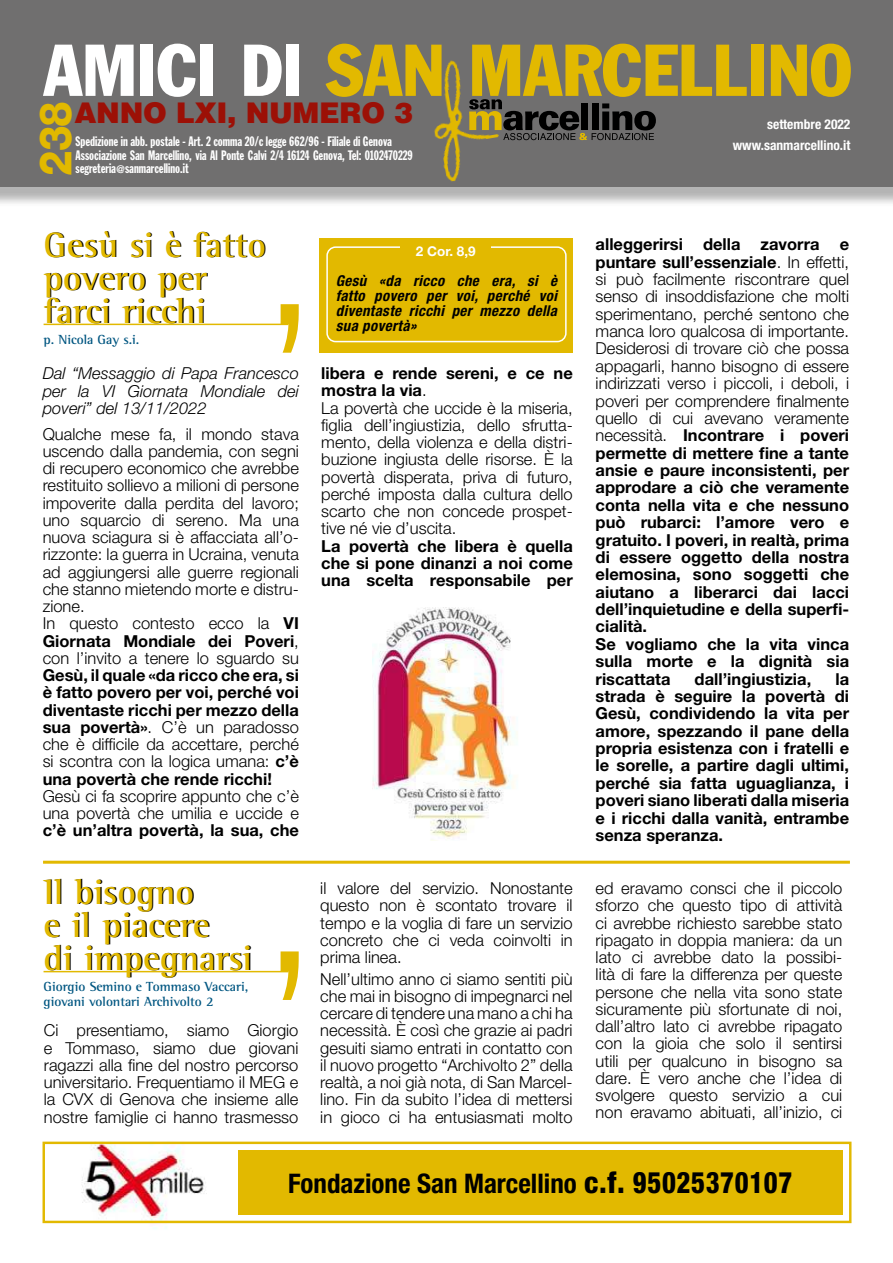
<style>
.page{position:relative;width:893px;height:1263px;background:#fff}
.page>*{position:absolute;margin:0;border:0;box-sizing:border-box;transform-origin:0 0}
.t1{font:condensed 72px "Franklin Gothic Std";color:#e2b900}
.t2{font:800 45px "Helvetica Neue LT Std";color:#e2b900;scale:.9 1}
.t3{font:700 36px/33px "Rotis Semi Serif";color:#e2b900}
.t4{font:900 28.5px "Helvetica LT Std";letter-spacing:-.01em;color:#9c1006}
.t5{font:700 condensed 27px "Helvetica Neue LT Std";color:#000}
.t6{font:300 16.5px/17.2px "Helvetica Neue LT Std";color:#000;text-align:justify}
.t7{font:700 16.5px/17.4px "Helvetica Neue LT Std";color:#000;text-align:justify}
.t8{font:italic 300 16.5px/17.2px "Helvetica Neue LT Std";color:#000;text-align:justify}
.t9{font:italic 700 condensed 15px/15px "Helvetica Neue LT Std";letter-spacing:.025em;color:#000;text-align:justify}
.t10{font:13.5px/13.5px "Franklin Gothic Std Extra Cond";color:#fff}
.t11{font:700 13.5px/15px "Rotis Semi Serif";letter-spacing:-.005em;color:#005681}
.t12{font:700 condensed 13.5px/21px "Helvetica Neue LT Std";color:#fff;text-align:right}
.t13{font:700 13.5px "Helvetica Neue LT Std";color:#fff}
.s1{color:#fff}
.s2{font-weight:700}
.s3{font-weight:300}
.s4{font-weight:800;font-size:29.7px}
</style>
<div class="page">
<div style="left:0;top:0;width:893px;height:207px;background:#000;opacity:.3"></div>
<div style="left:0;top:0;width:893px;height:186px;background:#706f6f"></div>
<svg style="left:281px;top:304px;width:18px;height:49px"></svg>
<hr style="left:44px;top:324px;width:244px;height:1px;background:#e2b900">
<img style="left:81px;top:1144px;width:126px;height:85px">
<div style="left:238px;top:1151px;width:605px;height:64px;background:#e2b900"></div>
<div style="left:43px;top:1141px;width:808px;height:82px;border:2px solid #e2b900"></div>
<hr style="left:43px;top:861px;width:807px;height:3px;background:#e2b900">
<img style="left:372px;top:607px;width:143px;height:234px">
<svg style="left:281px;top:951px;width:18px;height:49px"></svg>
<hr style="left:44px;top:971px;width:244px;height:1px;background:#e2b900">
<img style="left:417px;top:60px;width:91px;height:127px">
<svg style="left:469px;top:99px;width:187px;height:41px"></svg>
<div style="left:320px;top:238px;width:253px;height:115px;background:#e2b900"></div>
<div style="left:326px;top:246px;width:241px;height:96px;border:2px solid #fff;border-radius:9px"></div>
<div style="left:401px;top:242px;width:90px;height:18px;background:#e2b900"></div>
<h1 class="t1" style="left:44px;top:26px;width:809px"><span class="s1">AMICI DI</span> SAN MARCELLINO</h1>
<h3 class="t4" style="left:74px;top:94px;width:340px">ANNO LXI, NUMERO 3</h3>
<h2 class="t2" style="left:29px;top:176px;width:84px;rotate:-90deg">238</h2>
<p class="t12" style="left:733px;top:114px;width:119px">settembre 2022 www.sanmarcellino.it</p>
<p class="t10" style="left:76px;top:135px;width:339px">Spedizione in abb. postale - Art. 2 comma 20/c legge 662/96 - Filiale di Genova<br>Associazione San Marcellino, via Al Ponte Calvi 2/4 16124 Genova, Tel: 0102470229 segreteria@sanmarcellino.it</p>
<h3 class="t3" style="left:44px;top:228px;width:224px">Gesù si è fatto povero per farci ricchi</h3>
<p class="t11" style="left:44px;top:332px;width:97px">p. Nicola Gay s.i.</p>
<p class="t8" style="left:43px;top:365px;width:258px">Dal “Messaggio di Papa Francesco per la VI Giornata Mondiale dei poveri” del 13/11/2022</p>
<p class="t6" style="left:43px;top:425px;width:258px;text-align:left">Qualche mese fa, il mondo stava uscendo dalla pandemia, con segni di recupero economico che avrebbe restituito sollievo a milioni di persone impoverite dalla perdita del lavoro; uno squarcio di sereno. Ma una nuova sciagura si è affacciata all’o&shy;rizzonte: la guerra in Ucraina, venuta ad aggiungersi alle guerre regionali che stanno mietendo morte e distru&shy;zione.<br>In questo contesto ecco la <span class="s2">VI<br>Giornata Mondiale dei Poveri</span>, con l’invito a tenere lo sguardo su</p>
<p class="t7" style="left:43px;top:666px;width:258px">Gesù, il quale «da ricco che era, si è fatto povero per voi, perché voi diventaste ricchi per mezzo della sua povertà»<span class="s3">. C’è un paradosso che è difficile da accettare, perché si scontra con la logica umana:</span> c’è una povertà che rende ricchi!</p>
<p class="t6" style="left:43px;top:787px;width:258px">Gesù ci fa scoprire appunto che c’è una povertà che umilia e uccide e</p>
<p class="t7" style="left:43px;top:821px;width:258px">c’è un’altra povertà, la sua, che</p>
<h3 class="t3" style="left:44px;top:875px;width:210px">Il bisogno<br>e il piacere<br>di impegnarsi</h3>
<p class="t11" style="left:44px;top:979px;width:206px">Giorgio Semino e Tommaso Vaccari, giovani volontari Archivolto 2</p>
<p class="t6" style="left:44px;top:1021px;width:256px">Ci presentiamo, siamo Giorgio e Tommaso, siamo due giovani ragazzi alla fine del nostro percorso universitario. Frequentiamo il MEG e la CVX di Genova che insieme alle nostre famiglie ci hanno trasmesso</p>
<p class="t13" style="left:416px;top:243px;width:61px">2 Cor. 8,9</p>
<p class="t9" style="left:336px;top:273px;width:223px">Gesù «da ricco che era, si è fatto povero per voi, perché voi diventaste ricchi per mezzo della sua povertà»</p>
<p class="t6" style="left:321px;top:364px;width:253px;text-align:left"><span class="s2">libera e rende sereni, e ce ne mostra la via</span>.<br>La povertà che uccide è la miseria, figlia dell’ingiustizia, dello sfrutta&shy;mento, della violenza e della distri&shy;buzione ingiusta delle risorse. È la povertà disperata, priva di futuro, perché imposta dalla cultura dello scarto che non concede prospet&shy;tive né vie d’uscita.</p>
<p class="t7" style="left:321px;top:537px;width:253px">La povertà che libera è quella che si pone dinanzi a noi come una scelta responsabile per</p>
<p class="t6" style="left:320px;top:879px;width:254px">il valore del servizio. Nonostante questo non è scontato trovare il tempo e la voglia di fare un servizio concreto che ci veda coinvolti in prima linea.</p>
<p class="t6" style="left:320px;top:970px;width:254px">Nell’ultimo anno ci siamo sentiti più che mai in bisogno di impegnarci nel cercare di tendere una mano a chi ha necessità. È così che grazie ai padri gesuiti siamo entrati in contatto con il nuovo progetto “Archivolto 2” della realtà, a noi già nota, di San Marcel&shy;lino. Fin da subito l’idea di mettersi in gioco ci ha entusiasmati molto</p>
<p class="t7" style="left:596px;top:235px;width:255px;text-align:left">alleggerirsi della zavorra e puntare sull’essenziale<span class="s3">. In effetti, si può facilmente riscontrare quel senso di insoddisfazione che molti sperimentano, perché sentono che manca loro qualcosa di importante.<br>Desiderosi di trovare ciò che possa appagarli, hanno bisogno di essere indirizzati verso i piccoli, i deboli, i poveri per comprendere finalmente quello di cui avevano veramente necessità.</span> Incontrare i poveri permette di mettere fine a tante ansie e paure inconsistenti, per approdare a ciò che veramente conta nella vita e che nessuno può rubarci: l’amore vero e gratuito. I poveri, in realtà, prima di essere oggetto della nostra elemosina, sono soggetti che aiutano a liberarci dai lacci dell’inquietudine e della superfi&shy;cialità.<br>Se vogliamo che la vita vinca sulla morte e la dignità sia riscattata</p>
<p class="t7" style="left:596px;top:670px;width:255px;text-indent:240px">la strada è seguire la povertà di Gesù, condividendo la vita per amore, spezzando il pane della propria esistenza con i fratelli e le sorelle, a partire dagli ultimi, perché sia fatta uguaglianza, i poveri siano liberati dalla miseria e i ricchi dalla vanità, entrambe senza speranza.</p>
<p class="t7" style="left:695px;top:670px;width:118px">dall’ingiustizia,</p>
<p class="t6" style="left:596px;top:879px;width:248px">ed eravamo consci che il piccolo sforzo che questo tipo di attività ci avrebbe richiesto sarebbe stato ripagato in doppia maniera: da un lato ci avrebbe dato la possibi&shy;lità di fare la differenza per queste persone che nella vita sono state sicuramente più sfortunate di noi, dall’altro lato ci avrebbe ripagato con la gioia che solo il sentirsi utili per qualcuno in bisogno sa dare. È vero anche che l’idea di svolgere questo servizio a cui non eravamo abituati, all’inizio, ci</p>
<h3 class="t5" style="left:288px;top:1167px;width:506px">Fondazione San Marcellino <span class="s4">c.f. 95025370107</span></h3>
</div>
